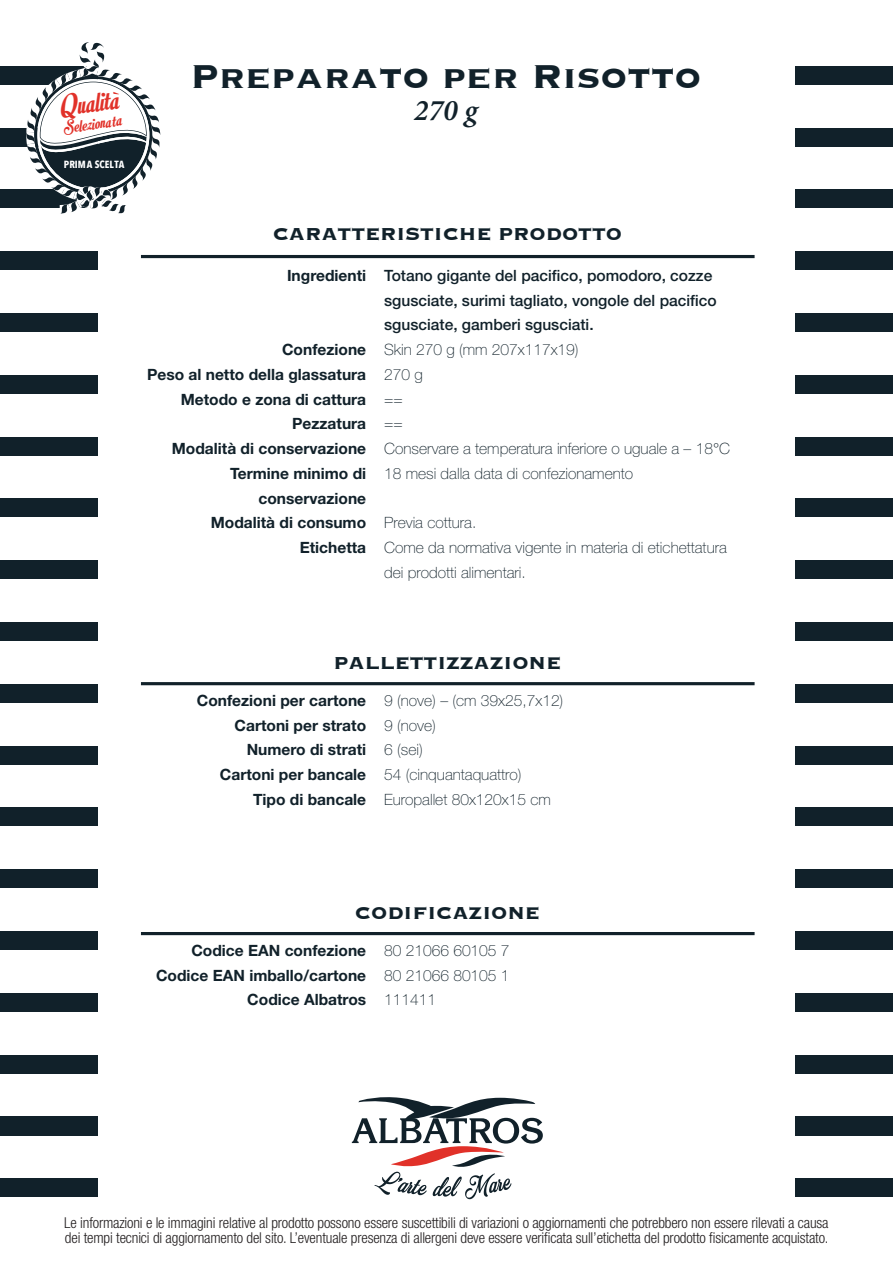
<style>
.page{position:relative;width:893px;height:1263px;background:#fff}
.page>*{position:absolute;margin:0;border:0;box-sizing:border-box;transform-origin:0 0}
.t1{font:700 42.9px "Copperplate";color:#11212a}
.t2{font:30.45px "Motion Picture Personal Use";color:#e13129}
.t3{font:italic 600 30px "Minion Pro";color:#11212a}
.t4{font:700 22.5px "Copperplate";color:#11212a}
.t5{font:18.6px "Motion Picture Personal Use";color:#e13129}
.t6{font:100 15.6px/24.8px "Helvetica Neue LT Std";color:#11212a}
.t7{font:700 15.6px/24.8px "Helvetica Neue LT Std";color:#11212a;text-align:right}
.t8{font:500 15.6px/24.8px "Helvetica Neue LT Std";color:#11212a}
.t9{font:300 condensed 15px/15px "Helvetica Neue LT Std";letter-spacing:-.01em;color:#231f20}
.t10{font:700 10.35px "Avenir Next Condensed";color:#fff}
</style>
<div class="page">
<svg style="left:352px;top:1097px;width:191px;height:102px"></svg>
<hr style="left:141px;top:682px;width:614px;height:3px;background:#11212a">
<hr style="left:141px;top:932px;width:614px;height:3px;background:#11212a">
<hr style="left:141px;top:255px;width:614px;height:3px;background:#11212a">
<div style="left:0;top:189px;width:98px;height:19px;background:#11212a"></div>
<div style="left:0;top:128px;width:98px;height:19px;background:#11212a"></div>
<div style="left:0;top:66px;width:98px;height:19px;background:#11212a"></div>
<div style="left:0;top:251px;width:98px;height:19px;background:#11212a"></div>
<div style="left:0;top:313px;width:98px;height:19px;background:#11212a"></div>
<div style="left:0;top:375px;width:98px;height:19px;background:#11212a"></div>
<div style="left:0;top:437px;width:98px;height:19px;background:#11212a"></div>
<div style="left:0;top:498px;width:98px;height:19px;background:#11212a"></div>
<div style="left:0;top:560px;width:98px;height:19px;background:#11212a"></div>
<div style="left:0;top:622px;width:98px;height:19px;background:#11212a"></div>
<div style="left:0;top:684px;width:98px;height:19px;background:#11212a"></div>
<div style="left:0;top:746px;width:98px;height:18px;background:#11212a"></div>
<div style="left:0;top:807px;width:98px;height:19px;background:#11212a"></div>
<div style="left:0;top:869px;width:98px;height:19px;background:#11212a"></div>
<div style="left:0;top:931px;width:98px;height:19px;background:#11212a"></div>
<div style="left:0;top:993px;width:98px;height:19px;background:#11212a"></div>
<div style="left:0;top:1054px;width:98px;height:19px;background:#11212a"></div>
<div style="left:0;top:1178px;width:98px;height:19px;background:#11212a"></div>
<div style="left:0;top:1116px;width:98px;height:19px;background:#11212a"></div>
<div style="left:795px;top:189px;width:98px;height:19px;background:#11212a"></div>
<div style="left:795px;top:128px;width:98px;height:19px;background:#11212a"></div>
<div style="left:795px;top:66px;width:98px;height:19px;background:#11212a"></div>
<div style="left:795px;top:251px;width:98px;height:19px;background:#11212a"></div>
<div style="left:795px;top:313px;width:98px;height:19px;background:#11212a"></div>
<div style="left:795px;top:375px;width:98px;height:19px;background:#11212a"></div>
<div style="left:795px;top:437px;width:98px;height:19px;background:#11212a"></div>
<div style="left:795px;top:498px;width:98px;height:19px;background:#11212a"></div>
<div style="left:795px;top:560px;width:98px;height:19px;background:#11212a"></div>
<div style="left:795px;top:622px;width:98px;height:19px;background:#11212a"></div>
<div style="left:795px;top:684px;width:98px;height:19px;background:#11212a"></div>
<div style="left:795px;top:746px;width:98px;height:18px;background:#11212a"></div>
<div style="left:795px;top:807px;width:98px;height:19px;background:#11212a"></div>
<div style="left:795px;top:869px;width:98px;height:19px;background:#11212a"></div>
<div style="left:795px;top:931px;width:98px;height:19px;background:#11212a"></div>
<div style="left:795px;top:993px;width:98px;height:19px;background:#11212a"></div>
<div style="left:795px;top:1054px;width:98px;height:19px;background:#11212a"></div>
<div style="left:795px;top:1178px;width:98px;height:19px;background:#11212a"></div>
<div style="left:795px;top:1116px;width:98px;height:19px;background:#11212a"></div>
<svg style="left:26px;top:42px;width:134px;height:172px"></svg>
<h2 class="t2" style="left:58px;top:95px;width:60px;rotate:-9deg">Qualità</h2>
<p class="t5" style="left:62px;top:120px;width:60px;rotate:-9deg">Selezionata</p>
<p class="t10" style="left:64px;top:158px;width:62px">PRIMA SCELTA</p>
<h1 class="t1" style="left:190px;top:55px;width:512px">Preparato per Risotto</h1>
<h3 class="t3" style="left:414px;top:89px;width:65px">270 g</h3>
<h3 class="t4" style="left:273px;top:223px;width:351px">CARATTERISTICHE PRODOTTO</h3>
<p class="t7" style="left:287px;top:263px;width:81px">Ingredienti</p>
<p class="t7" style="left:147px;top:337px;width:221px">Confezione<br>Peso al netto della glassatura<br>Metodo e zona di cattura<br>Pezzatura<br>Modalità di conservazione<br>Termine minimo di conservazione<br>Modalità di consumo<br>Etichetta</p>
<p class="t8" style="left:384px;top:263px;width:334px">Totano gigante del pacifico, pomodoro, cozze sgusciate, surimi tagliato, vongole del pacifico sgusciate, gamberi sgusciati.</p>
<p class="t6" style="left:384px;top:337px;width:347px">Skin 270 g (mm 207x117x19)<br>270 g<br>==<br>==<br>Conservare a temperatura inferiore o uguale a – 18°C<br>18 mesi dalla data di confezionamento</p>
<p class="t6" style="left:384px;top:510px;width:344px">Previa cottura.<br>Come da normativa vigente in materia di etichettatura dei prodotti alimentari.</p>
<h3 class="t4" style="left:334px;top:652px;width:229px">PALLETTIZZAZIONE</h3>
<p class="t7" style="left:197px;top:688px;width:171px">Confezioni per cartone<br>Cartoni per strato<br>Numero di strati<br>Cartoni per bancale<br>Tipo di bancale</p>
<p class="t6" style="left:384px;top:688px;width:181px">9 (nove) – (cm 39x25,7x12)<br>9 (nove)<br>6 (sei)<br>54 (cinquantaquattro)<br>Europallet 80x120x15 cm</p>
<h3 class="t4" style="left:355px;top:901px;width:186px">CODIFICAZIONE</h3>
<p class="t7" style="left:156px;top:937px;width:212px">Codice EAN confezione<br>Codice EAN imballo/cartone<br>Codice Albatros</p>
<p class="t6" style="left:384px;top:938px;width:127px;text-align:justify">80 21066 60105 7<br>80 21066 80105 1<br>111411</p>
<p class="t9" style="left:64px;top:1215px;width:766px">Le informazioni e le immagini relative al prodotto possono essere suscettibili di variazioni o aggiornamenti che potrebbero non essere rilevati a causa dei tempi tecnici di aggiornamento del sito. L’eventuale presenza di allergeni deve essere verificata sull’etichetta del prodotto fisicamente acquistato.</p>
</div>
